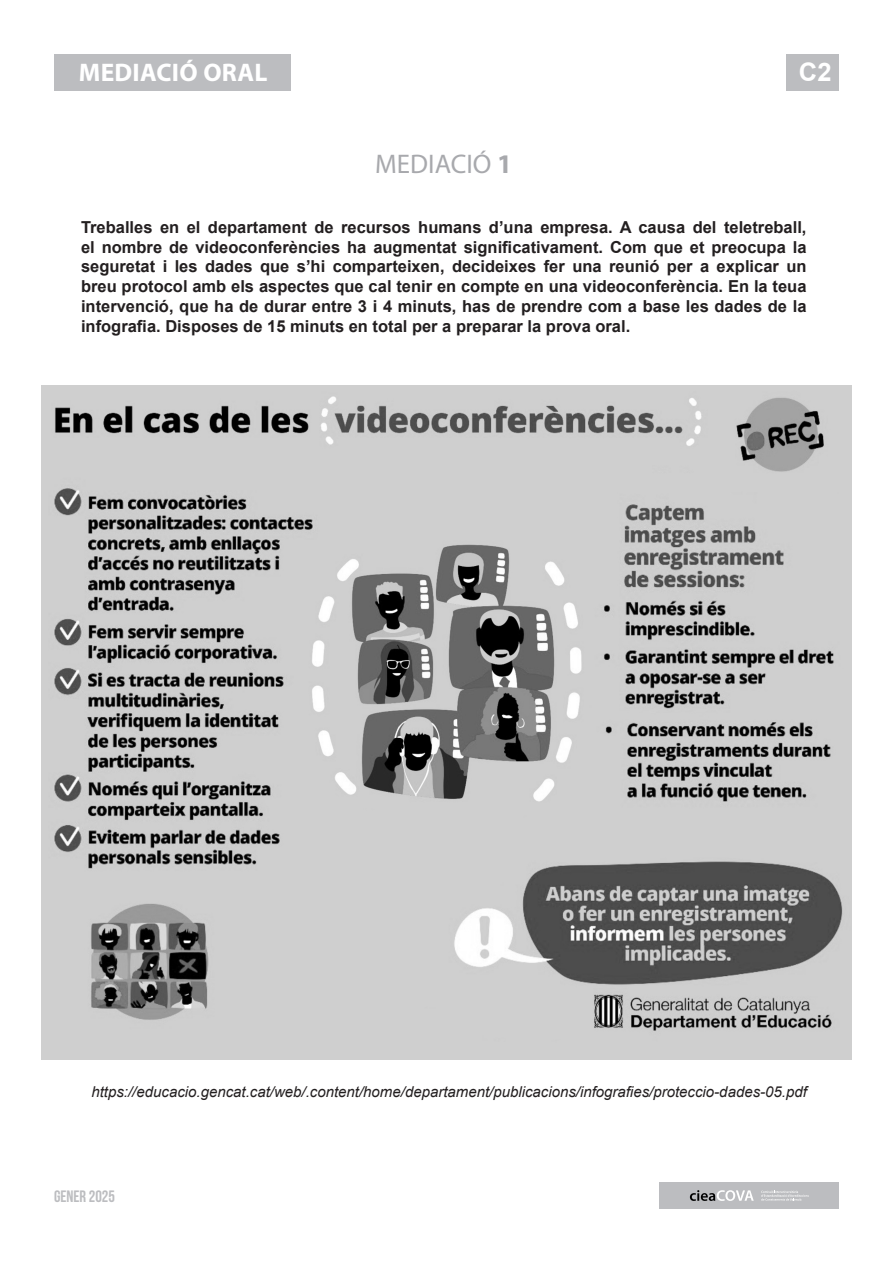
<style>
.page{position:relative;width:893px;height:1263px;background:#fff}
.page>*{position:absolute;margin:0;border:0;box-sizing:border-box;transform-origin:0 0}
.t1{font:27px "Myriad Pro";color:#a8a9ad}
.t2{font:700 25.5px "Myriad Pro";letter-spacing:.01em;color:#fff}
.t3{font:700 25.5px "Arial";color:#fff}
.t4{font:700 16.5px/19.8px "Arial";color:#231f20;text-align:justify}
.t5{font:700 16.5px "Bebas Neue";color:#bcbdc0}
.t6{font:italic 15px "Arial";color:#231f20}
.s1{font-weight:700}
</style>
<div class="page">
<div style="left:660px;top:1182px;width:179px;height:27px;background:#bcbdc0"></div>
<svg style="left:690px;top:1190px;width:64px;height:11px"></svg>
<svg style="left:761px;top:1190px;width:48px;height:10px"></svg>
<div style="left:54px;top:54px;width:237px;height:37px;background:#bcbdc0"></div>
<div style="left:787px;top:54px;width:52px;height:37px;background:#bcbdc0"></div>
<img style="left:42px;top:386px;width:810px;height:673px">
<h2 class="t2" style="left:79px;top:56px;width:190px">MEDIACIÓ ORAL</h2>
<h2 class="t3" style="left:799px;top:56px;width:34px">C2</h2>
<h1 class="t1" style="left:375px;top:148px;width:138px">MEDIACIÓ <span class="s1">1</span></h1>
<p class="t4" style="left:81px;top:218px;width:727px">Treballes en el departament de recursos humans d’una empresa. A causa del teletreball, el nombre de videoconferències ha augmentat significativament. Com que et preocupa la seguretat i les dades que s’hi comparteixen, decideixes fer una reunió per a explicar un breu protocol amb els aspectes que cal tenir en compte en una videoconferència. En la teua intervenció, que ha de durar entre 3 i 4 minuts, has de prendre com a base les dades de la infografia. Disposes de 15 minuts en total per a preparar la prova oral.</p>
<p class="t6" style="left:91px;top:1082px;width:717px">https://educacio.gencat.cat/web/.content/home/departament/publicacions/infografies/proteccio-dades-05.pdf</p>
<p class="t5" style="left:54px;top:1187px;width:62px">GENER 2025</p>
</div>
